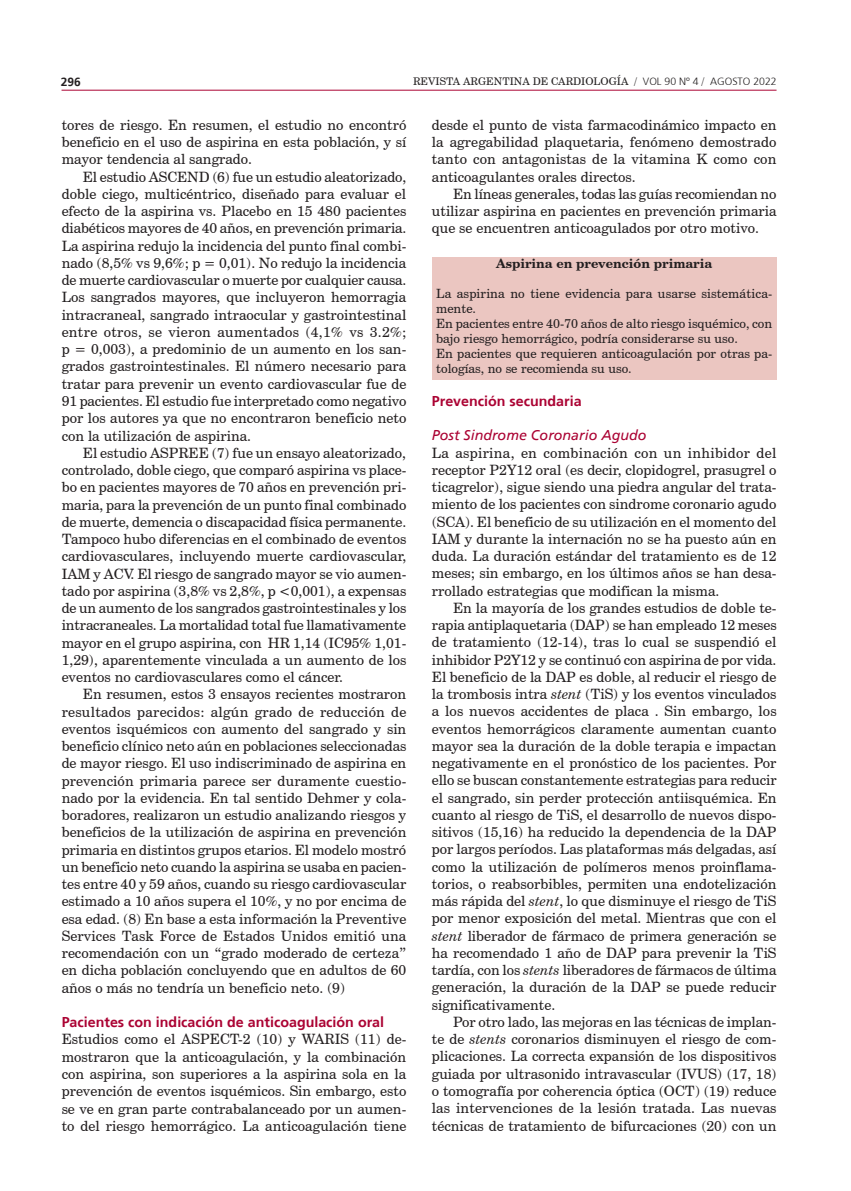
<style>
.page{position:relative;width:851px;height:1191px;background:#fff}
.page>*{position:absolute;margin:0;border:0;box-sizing:border-box;transform-origin:0 0}
.texto{font:14.25px/17.2px "Century Schoolbook BT";color:#231f20;text-align:justify}
.texto1{font:14.25px/17.2px "Century Schoolbook BT";color:#231f20;text-align:justify}
.subtit1n{font:700 14.25px "Frutiger";color:#ab0333}
.subtit1b{font:italic 14.25px "Frutiger";color:#ab0333}
.texto3-a{font:12.75px/15px "Century Schoolbook BT";color:#231f20}
.texto3-a-2{font:700 12.75px "Century Schoolbook BT";color:#231f20}
.t1{font:700 12px "Frutiger";color:#231f20}
.t2{font:10.5px "Century Schoolbook BT";color:#231f20}
.s1{font-family:"Frutiger";font-weight:300}
.s2{font-style:italic}
</style>
<div class="page">
<hr style="left:62px;top:90px;width:714px;height:1px;background:#ab0333">
<div style="left:432px;top:257px;width:344px;height:122px;background:#ebc6c1"></div>
<p class="t1" style="left:61px;top:75px;width:22px">296</p>
<p class="t2" style="left:413px;top:75px;width:365px">REVISTA ARGENTINA DE CARDIOLOGÍA / <span class="s1">VOL 90 Nº 4</span> / <span class="s1">AGOSTO 2022</span></p>
<p class="texto" style="left:62px;top:116px;width:346px">tores de riesgo. En resumen, el estudio no encontró beneficio en el uso de aspirina en esta población, y sí mayor tendencia al sangrado.</p>
<p class="texto" style="left:62px;top:168px;width:346px;text-indent:21px">El estudio ASCEND (6) fue un estudio aleatorizado, doble ciego, multicéntrico, diseñado para evaluar el efecto de la aspirina vs. Placebo en 15 480 pacientes diabéticos mayores de 40 años, en prevención primaria.<br>La aspirina redujo la incidencia del punto final combi&shy;nado (8,5% vs 9,6%; p = 0,01). No redujo la incidencia de muerte cardiovascular o muerte por cualquier causa.<br>Los sangrados mayores, que incluyeron hemorragia intracraneal, sangrado intraocular y gastrointestinal entre otros, se vieron aumentados (4,1% vs 3.2%; p = 0,003), a predominio de un aumento en los san&shy;grados gastrointestinales. El número necesario para tratar para prevenir un evento cardiovascular fue de 91 pacientes. El estudio fue interpretado como negativo por los autores ya que no encontraron beneficio neto con la utilización de aspirina.</p>
<p class="texto" style="left:62px;top:444px;width:346px;text-indent:21px">El estudio ASPREE (7) fue un ensayo aleatorizado, controlado, doble ciego, que comparó aspirina vs place&shy;bo en pacientes mayores de 70 años en prevención pri&shy;maria, para la prevención de un punto final combinado de muerte, demencia o discapacidad física permanente.<br>Tampoco hubo diferencias en el combinado de eventos cardiovasculares, incluyendo muerte cardiovascular, IAM y ACV. El riesgo de sangrado mayor se vio aumen&shy;tado por aspirina (3,8% vs 2,8%, p &lt;0,001), a expensas de un aumento de los sangrados gastrointestinales y los intracraneales. La mortalidad total fue llamativamente mayor en el grupo aspirina, con HR 1,14 (IC95% 1,01- 1,29), aparentemente vinculada a un aumento de los eventos no cardiovasculares como el cáncer.</p>
<p class="texto" style="left:62px;top:685px;width:346px;text-indent:21px">En resumen, estos 3 ensayos recientes mostraron resultados parecidos: algún grado de reducción de eventos isquémicos con aumento del sangrado y sin beneficio clínico neto aún en poblaciones seleccionadas de mayor riesgo. El uso indiscriminado de aspirina en prevención primaria parece ser duramente cuestio&shy;nado por la evidencia. En tal sentido Dehmer y cola&shy;boradores, realizaron un estudio analizando riesgos y beneficios de la utilización de aspirina en prevención primaria en distintos grupos etarios. El modelo mostró un beneficio neto cuando la aspirina se usaba en pacien&shy;tes entre 40 y 59 años, cuando su riesgo cardiovascular estimado a 10 años supera el 10%, y no por encima de esa edad. (8) En base a esta información la Preventive Services Task Force de Estados Unidos emitió una recomendación con un “grado moderado de certeza” en dicha población concluyendo que en adultos de 60 años o más no tendría un beneficio neto. (9)</p>
<p class="subtit1n" style="left:62px;top:1014px;width:324px">Pacientes con indicación de anticoagulación oral</p>
<p class="texto1" style="left:62px;top:1030px;width:346px">Estudios como el ASPECT-2 (10) y WARIS (11) de&shy;mostraron que la anticoagulación, y la combinación con aspirina, son superiores a la aspirina sola en la prevención de eventos isquémicos. Sin embargo, esto se ve en gran parte contrabalanceado por un aumen&shy;to del riesgo hemorrágico. La anticoagulación tiene</p>
<p class="texto1" style="left:432px;top:116px;width:346px">desde el punto de vista farmacodinámico impacto en la agregabilidad plaquetaria, fenómeno demostrado tanto con antagonistas de la vitamina K como con anticoagulantes orales directos.</p>
<p class="texto" style="left:432px;top:185px;width:346px;text-indent:21px">En líneas generales, todas las guías recomiendan no utilizar aspirina en pacientes en prevención primaria que se encuentren anticoagulados por otro motivo.</p>
<p class="texto3-a-2" style="left:496px;top:256px;width:218px">Aspirina en prevención primaria</p>
<p class="texto3-a" style="left:436px;top:286px;width:337px">La aspirina no tiene evidencia para usarse sistemática&shy;mente.</p>
<p class="texto3-a" style="left:436px;top:316px;width:337px">En pacientes entre 40-70 años de alto riesgo isquémico, con bajo riesgo hemorrágico, podría considerarse su uso.</p>
<p class="texto3-a" style="left:436px;top:346px;width:337px">En pacientes que requieren anticoagulación por otras pa&shy;tologías, no se recomienda su uso.</p>
<p class="subtit1n" style="left:432px;top:392px;width:151px">Prevención secundaria</p>
<p class="subtit1b" style="left:432px;top:427px;width:216px">Post Sindrome Coronario Agudo</p>
<p class="texto1" style="left:432px;top:443px;width:346px">La aspirina, en combinación con un inhibidor del receptor P2Y12 oral (es decir, clopidogrel, prasugrel o ticagrelor), sigue siendo una piedra angular del trata&shy;miento de los pacientes con sindrome coronario agudo (SCA). El beneficio de su utilización en el momento del IAM y durante la internación no se ha puesto aún en duda. La duración estándar del tratamiento es de 12 meses; sin embargo, en los últimos años se han desa&shy;rrollado estrategias que modifican la misma.</p>
<p class="texto" style="left:432px;top:599px;width:346px;text-indent:21px">En la mayoría de los grandes estudios de doble te&shy;rapia antiplaquetaria (DAP) se han empleado 12 meses de tratamiento (12-14), tras lo cual se suspendió el inhibidor P2Y12 y se continuó con aspirina de por vida.<br>El beneficio de la DAP es doble, al reducir el riesgo de la trombosis intra <span class="s2">stent</span> (TiS) y los eventos vinculados a los nuevos accidentes de placa . Sin embargo, los eventos hemorrágicos claramente aumentan cuanto mayor sea la duración de la doble terapia e impactan negativamente en el pronóstico de los pacientes. Por ello se buscan constantemente estrategias para reducir el sangrado, sin perder protección antiisquémica. En cuanto al riesgo de TiS, el desarrollo de nuevos dispo&shy;sitivos (15,16) ha reducido la dependencia de la DAP por largos períodos. Las plataformas más delgadas, así como la utilización de polímeros menos proinflama&shy;torios, o reabsorbibles, permiten una endotelización más rápida del <span class="s2">stent</span>, lo que disminuye el riesgo de TiS por menor exposición del metal. Mientras que con el <span class="s2">stent</span> liberador de fármaco de primera generación se ha recomendado 1 año de DAP para prevenir la TiS tardía, con los <span class="s2">stents</span> liberadores de fármacos de última generación, la duración de la DAP se puede reducir significativamente.</p>
<p class="texto" style="left:432px;top:1013px;width:346px;text-indent:21px">Por otro lado, las mejoras en las técnicas de implan&shy;te de <span class="s2">stents</span> coronarios disminuyen el riesgo de com&shy;plicaciones. La correcta expansión de los dispositivos guiada por ultrasonido intravascular (IVUS) (17, 18) o tomografía por coherencia óptica (OCT) (19) reduce las intervenciones de la lesión tratada. Las nuevas técnicas de tratamiento de bifurcaciones (20) con un</p>
</div>
